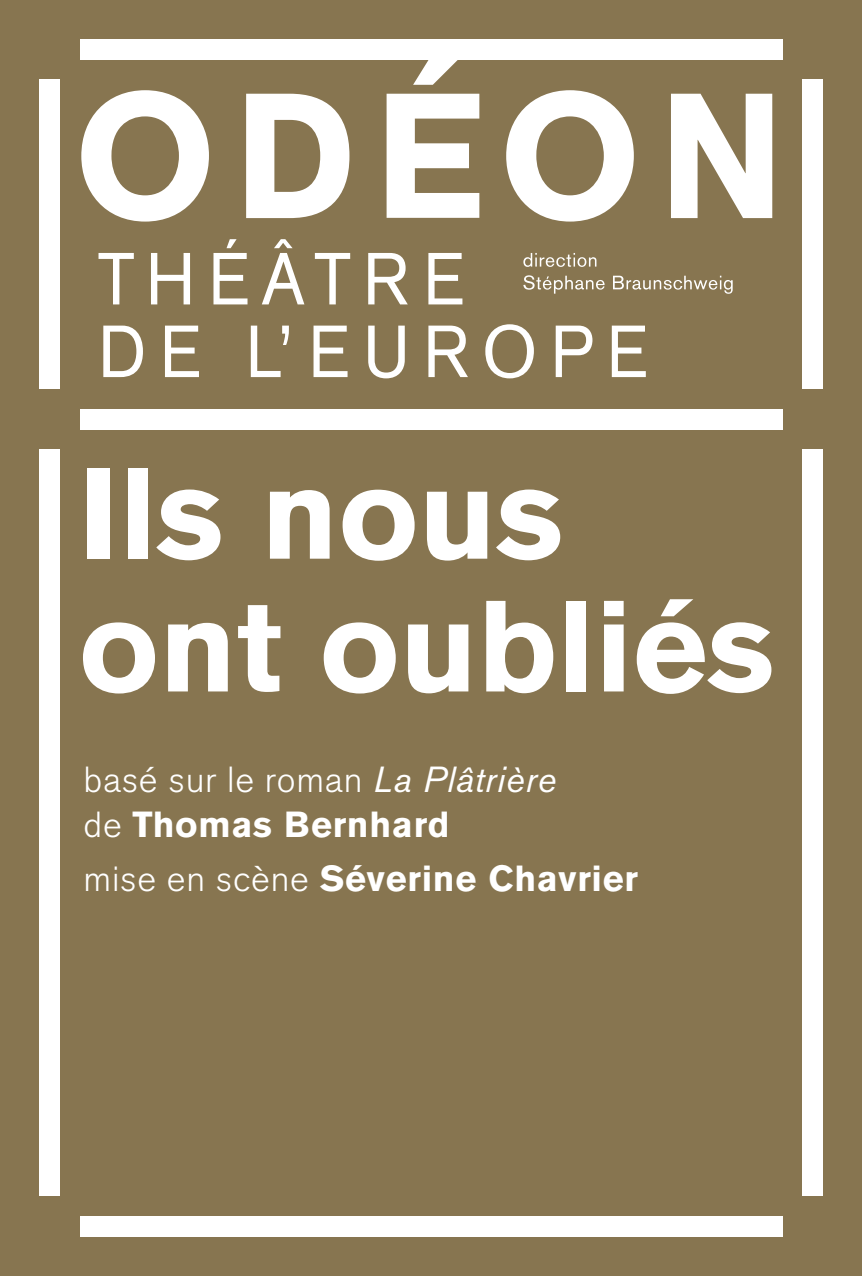
<style>
.page{position:relative;width:862px;height:1276px;background:#fff}
.page>*{position:absolute;margin:0;border:0;box-sizing:border-box;transform-origin:0 0}
.t1{font:700 128.25px "Akzidenz Grotesk Std";color:#fff}
.t2{font:700 36px "Akzidenz Grotesk Std";letter-spacing:.02em;color:#fff}
.t3{font:300 36px "Akzidenz Grotesk Std";letter-spacing:.02em;color:#fff}
.s1{font-weight:400;font-style:italic}
.s2{font-weight:300}
</style>
<div class="page">
<div style="left:0;top:0;width:861px;height:1275px;background:#877550"></div>
<svg style="left:98px;top:253px;width:36px;height:51px"></svg>
<svg style="left:151px;top:253px;width:39px;height:51px"></svg>
<svg style="left:213px;top:239px;width:34px;height:65px"></svg>
<svg style="left:262px;top:239px;width:42px;height:65px"></svg>
<svg style="left:315px;top:253px;width:35px;height:51px"></svg>
<svg style="left:368px;top:253px;width:39px;height:51px"></svg>
<svg style="left:428px;top:253px;width:34px;height:51px"></svg>
<svg style="left:103px;top:326px;width:40px;height:51px"></svg>
<svg style="left:165px;top:326px;width:34px;height:51px"></svg>
<svg style="left:251px;top:326px;width:38px;height:51px"></svg>
<svg style="left:313px;top:326px;width:34px;height:51px"></svg>
<svg style="left:368px;top:326px;width:36px;height:52px"></svg>
<svg style="left:428px;top:326px;width:39px;height:51px"></svg>
<svg style="left:485px;top:324px;width:48px;height:54px"></svg>
<svg style="left:555px;top:326px;width:37px;height:51px"></svg>
<svg style="left:611px;top:326px;width:34px;height:51px"></svg>
<svg style="left:523px;top:253px;width:73px;height:14px"></svg>
<svg style="left:523px;top:275px;width:81px;height:19px"></svg>
<svg style="left:613px;top:276px;width:119px;height:18px"></svg>
<svg style="left:81px;top:90px;width:128px;height:132px"></svg>
<svg style="left:506px;top:90px;width:127px;height:132px"></svg>
<svg style="left:246px;top:94px;width:103px;height:124px"></svg>
<svg style="left:413px;top:60px;width:45px;height:25px"></svg>
<svg style="left:671px;top:94px;width:100px;height:124px"></svg>
<svg style="left:386px;top:94px;width:93px;height:124px"></svg>
<div style="left:80px;top:409px;width:701px;height:20px;background:#fff"></div>
<div style="left:80px;top:1216px;width:701px;height:20px;background:#fff"></div>
<div style="left:80px;top:40px;width:701px;height:20px;background:#fff"></div>
<div style="left:40px;top:80px;width:20px;height:309px;background:#fff"></div>
<div style="left:801px;top:80px;width:20px;height:309px;background:#fff"></div>
<div style="left:40px;top:449px;width:20px;height:747px;background:#fff"></div>
<div style="left:801px;top:449px;width:20px;height:747px;background:#fff"></div>
<p class="t1" style="left:79px;top:467px;width:485px">Ils nous</p>
<p class="t1" style="left:79px;top:600px;width:696px">ont oubliés</p>
<p class="t3" style="left:83px;top:766px;width:474px">basé sur le roman <span class="s1">La Plâtrière</span></p>
<p class="t2" style="left:83px;top:811px;width:367px"><span class="s2">de</span> Thomas Bernhard</p>
<p class="t2" style="left:83px;top:865px;width:555px"><span class="s2">mise en scène</span> Séverine Chavrier</p>
</div>
